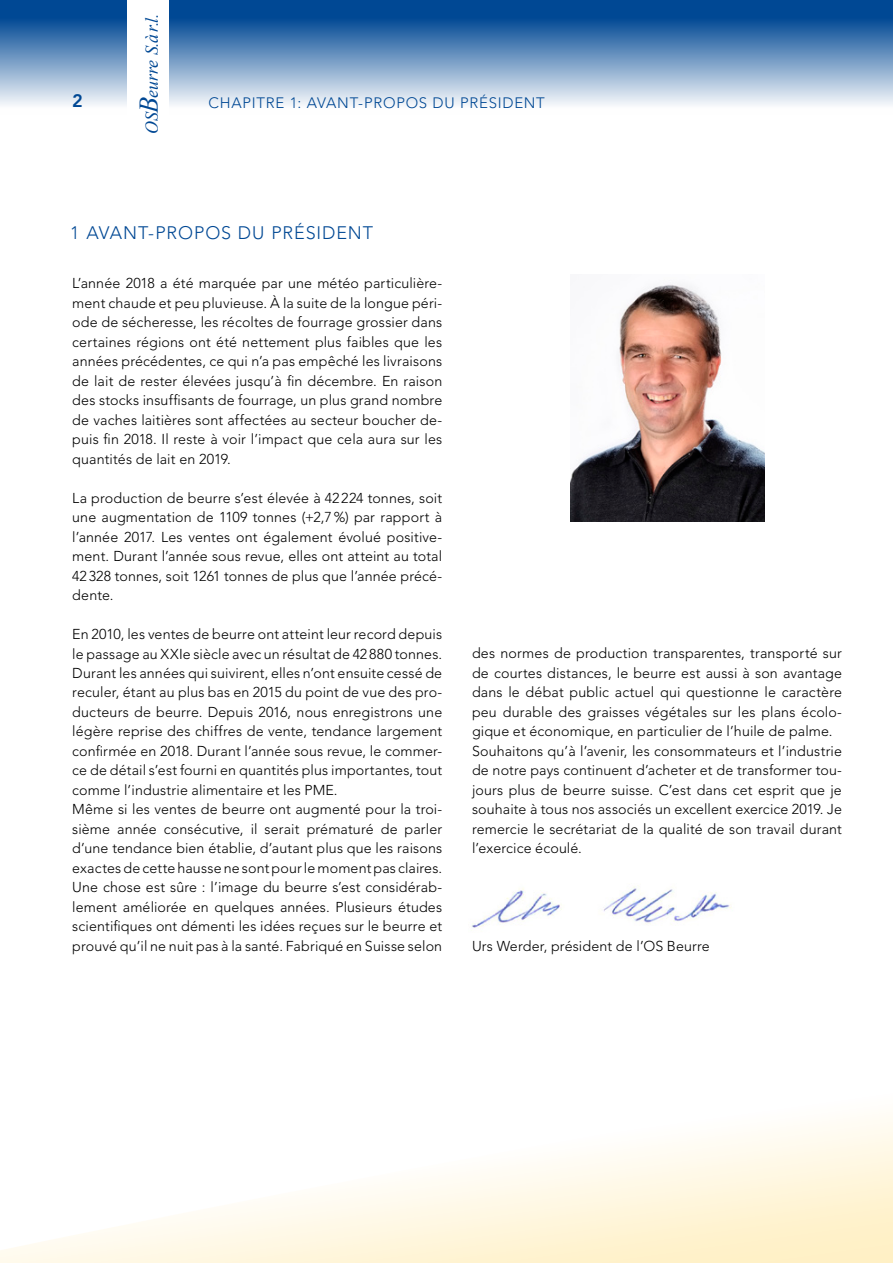
<style>
.page{position:relative;width:893px;height:1263px;background:#fff}
.page>*{position:absolute;margin:0;border:0;box-sizing:border-box;transform-origin:0 0}
.t1{font:300 18px "Avenir LT Std";letter-spacing:.05em;color:#004894}
.t2{font:italic 18px "Times New Roman";color:#004894}
.t3{font:800 18px "Avenir LT Std";color:#004894}
.t4{font:300 15px "Avenir LT Std";letter-spacing:.05em;color:#004894}
.t5{font:300 14.25px/19.5px "Avenir LT Std";letter-spacing:.01em;color:#000;text-align:justify}
.s1{font-size:27px}
</style>
<div class="page">
<svg style="left:0;top:1116px;width:893px;height:147px"></svg>
<svg style="left:0;top:0;width:892px;height:105px;background:#6590be"></svg>
<hr style="left:892px;top:0;width:1px;height:115px;background:#004894">
<div style="left:128px;top:0;width:41px;height:134px;background:#fff"></div>
<img style="left:571px;top:284px;width:193px;height:237px">
<img style="left:472px;top:886px;width:260px;height:42px">
<p class="t3" style="left:72px;top:90px;width:12px">2</p>
<p class="t2" style="left:139px;top:134px;width:121px;rotate:-90deg">OS<span class="s1">B</span>eurre S.à r.l.</p>
<p class="t4" style="left:208px;top:94px;width:338px">CHAPITRE 1: AVANT-PROPOS DU PRÉSIDENT</p>
<p class="t1" style="left:70px;top:222px;width:304px">1 AVANT-PROPOS DU PRÉSIDENT</p>
<p class="t5" style="left:72px;top:273px;width:371px">L’année 2018 a été marquée par une météo particulière&shy;ment chaude et peu pluvieuse. À la suite de la longue péri&shy;ode de sécheresse, les récoltes de fourrage grossier dans certaines régions ont été nettement plus faibles que les années précédentes, ce qui n’a pas empêché les livraisons de lait de rester élevées jusqu’à fin décembre. En raison des stocks insuffisants de fourrage, un plus grand nombre de vaches laitières sont affectées au secteur boucher de&shy;puis fin 2018. Il reste à voir l’impact que cela aura sur les quantités de lait en 2019.</p>
<p class="t5" style="left:72px;top:488px;width:371px">La production de beurre s’est élevée à 42224 tonnes, soit une augmentation de 1109 tonnes (+2,7%) par rapport à l’année 2017. Les ventes ont également évolué positive&shy;ment. Durant l’année sous revue, elles ont atteint au total 42328 tonnes, soit 1261 tonnes de plus que l’année précé&shy;dente.</p>
<p class="t5" style="left:72px;top:624px;width:371px;text-align:left">En 2010, les ventes de beurre ont atteint leur record depuis le passage au XXIe siècle avec un résultat de 42880 tonnes.<br>Durant les années qui suivirent, elles n’ont ensuite cessé de reculer, étant au plus bas en 2015 du point de vue des pro&shy;ducteurs de beurre. Depuis 2016, nous enregistrons une légère reprise des chiffres de vente, tendance largement confirmée en 2018. Durant l’année sous revue, le commer&shy;ce de détail s’est fourni en quantités plus importantes, tout comme l’industrie alimentaire et les PME.<br>Même si les ventes de beurre ont augmenté pour la troi&shy;sième année consécutive, il serait prématuré de parler d’une tendance bien établie, d’autant plus que les raisons exactes de cette hausse ne sont pour le moment pas claires.<br>Une chose est sûre : l’image du beurre s’est considérab&shy;lement améliorée en quelques années. Plusieurs études scientifiques ont démenti les idées reçues sur le beurre et prouvé qu’il ne nuit pas à la santé. Fabriqué en Suisse selon</p>
<p class="t5" style="left:472px;top:644px;width:371px;text-align:left">des normes de production transparentes, transporté sur de courtes distances, le beurre est aussi à son avantage dans le débat public actuel qui questionne le caractère peu durable des graisses végétales sur les plans écolo&shy;gique et économique, en particulier de l’huile de palme.<br>Souhaitons qu’à l’avenir, les consommateurs et l’industrie de notre pays continuent d’acheter et de transformer tou&shy;jours plus de beurre suisse. C’est dans cet esprit que je souhaite à tous nos associés un excellent exercice 2019. Je remercie le secrétariat de la qualité de son travail durant l’exercice écoulé.</p>
<p class="t5" style="left:472px;top:936px;width:239px">Urs Werder, président de l’OS Beurre</p>
</div>
